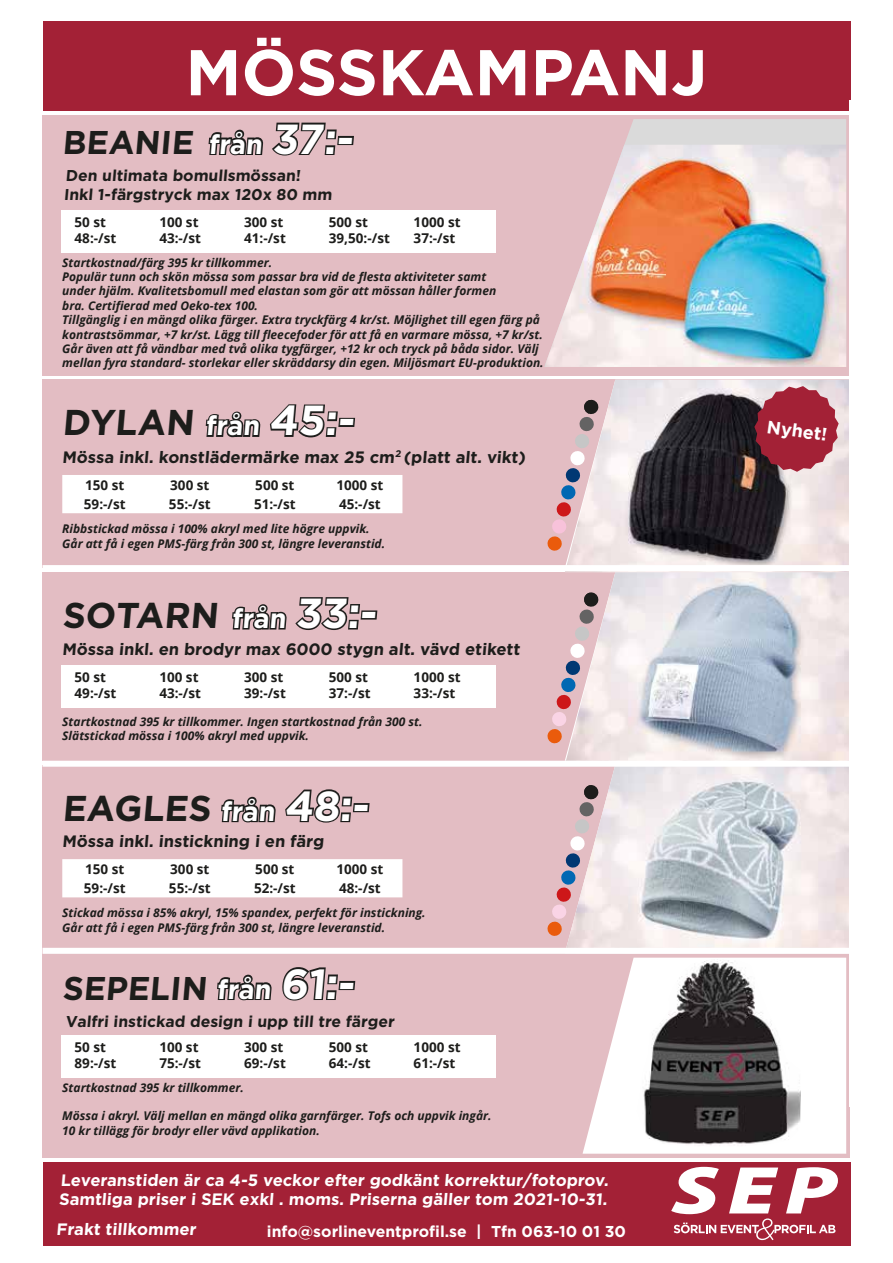
<style>
.page{position:relative;width:893px;height:1263px;background:#fff}
.page>*{position:absolute;margin:0;border:0;box-sizing:border-box;transform-origin:0 0}
.t1{font:700 64.5px "Gotham";color:#fff}
.t2{font:700 42px "Gotham";color:#fff}
.t3{font:700 35.85px "Gotham";color:#1d1d1b}
.t4{font:700 32.85px "Gotham";color:#1d1d1b}
.t5{font:700 18px "Gotham";color:#fff}
.t6{font:700 16.5px/19.8px "Gotham";color:#fff}
.t7{font:700 16.5px "Gotham";color:#1d1d1b}
.t8{font:700 15.75px/18.9px "Gotham";color:#1d1d1b}
.t9{font:700 15.75px "Gotham";color:#fff}
.t10{font:700 13.5px "Open Sans";color:#1d1d1b}
.t11{font:italic 700 12px/14.4px "Open Sans";color:#1d1d1b}
.s1{font-size:27px;color:#fff}
.s2{font-size:42px;color:#fff}
</style>
<div class="page">
<div style="left:43px;top:21px;width:807px;height:90px;background:#a32136"></div>
<div style="left:43px;top:1162px;width:807px;height:84px;background:#a32136"></div>
<svg style="left:671px;top:1167px;width:167px;height:73px"></svg>
<div style="left:43px;top:953px;width:807px;height:205px;background:#e3bdc3"></div>
<svg style="left:583px;top:958px;width:263px;height:196px;fill:#fff"></svg>
<div style="left:43px;top:115px;width:807px;height:260px;background:#e3bdc3"></div>
<svg style="left:544px;top:119px;width:302px;height:248px;fill:#dadada"></svg>
<svg style="left:208px;top:122px;width:146px;height:34px"></svg>
<img style="left:546px;top:145px;width:300px;height:222px">
<img style="left:637px;top:959px;width:163px;height:187px">
<div style="left:62px;top:210px;width:434px;height:42px;background:#fff"></div>
<div style="left:43px;top:765px;width:807px;height:188px;background:#e3bdc3"></div>
<div style="left:43px;top:572px;width:807px;height:189px;background:#e3bdc3"></div>
<div style="left:43px;top:380px;width:807px;height:188px;background:#e3bdc3"></div>
<svg style="left:205px;top:404px;width:151px;height:34px"></svg>
<svg style="left:232px;top:597px;width:146px;height:33px"></svg>
<svg style="left:221px;top:789px;width:149px;height:34px"></svg>
<svg style="left:547px;top:486px;width:18px;height:65px"></svg>
<svg style="left:547px;top:679px;width:18px;height:65px"></svg>
<svg style="left:547px;top:871px;width:18px;height:65px"></svg>
<div style="left:62px;top:859px;width:340px;height:38px;background:#fff"></div>
<div style="left:62px;top:475px;width:340px;height:38px;background:#fff"></div>
<img style="left:565px;top:380px;width:285px;height:192px">
<img style="left:565px;top:572px;width:285px;height:376px">
<svg style="left:754px;top:386px;width:85px;height:86px;background:#a84756"></svg>
<div style="left:43px;top:565px;width:822px;height:6px;background:#fff"></div>
<div style="left:43px;top:761px;width:822px;height:6px;background:#fff"></div>
<div style="left:43px;top:948px;width:822px;height:6px;background:#fff"></div>
<div style="left:62px;top:665px;width:434px;height:42px;background:#fff"></div>
<div style="left:62px;top:1035px;width:434px;height:42px;background:#fff"></div>
<svg style="left:217px;top:967px;width:139px;height:34px"></svg>
<h1 class="t1" style="left:185px;top:30px;width:523px">MÖSSKAMPANJ</h1>
<h3 class="t4" style="left:62px;top:120px;width:297px">BEANIE <span class="s1">från</span> <span class="s2">37:-</span></h3>
<h3 class="t8" style="left:64px;top:166px;width:271px">Den ultimata bomullsmössan!<br>Inkl 1-färgstryck max 120x 80 mm</h3>
<p class="t10" style="left:75px;top:213px;width:33px">50 st</p>
<p class="t10" style="left:159px;top:213px;width:41px">100 st</p>
<p class="t10" style="left:244px;top:213px;width:41px">300 st</p>
<p class="t10" style="left:329px;top:213px;width:41px">500 st</p>
<p class="t10" style="left:414px;top:213px;width:48px">1000 st</p>
<p class="t10" style="left:75px;top:229px;width:43px">48:-/st</p>
<p class="t10" style="left:159px;top:229px;width:43px">43:-/st</p>
<p class="t10" style="left:244px;top:229px;width:43px">41:-/st</p>
<p class="t10" style="left:329px;top:229px;width:63px">39,50:-/st</p>
<p class="t10" style="left:414px;top:229px;width:43px">37:-/st</p>
<p class="t11" style="left:62px;top:255px;width:483px">Startkostnad/färg 395 kr tillkommer.<br>Populär tunn och skön mössa som passar bra vid de flesta aktiviteter samt<br>under hjälm. Kvalitetsbomull med elastan som gör att mössan håller formen<br>bra. Certifierad med Oeko-tex 100.<br>Tillgänglig i en mängd olika färger. Extra tryckfärg 4 kr/st. Möjlighet till egen färg på kontrastsömmar, +7 kr/st. Lägg till fleecefoder för att få en varmare mössa, +7 kr/st.<br>Går även att få vändbar med två olika tygfärger, +12 kr och tryck på båda sidor. Välj mellan fyra standard- storlekar eller skräddarsy din egen. Miljösmart EU-produktion.</p>
<h3 class="t3" style="left:62px;top:399px;width:298px">DYLAN <span class="s1">från</span> <span class="s2">45:-</span></h3>
<h3 class="t7" style="left:62px;top:446px;width:466px">Mössa inkl. konstlädermärke max 25 cm<sup>2</sup> (platt alt. vikt)</h3>
<p class="t10" style="left:85px;top:475px;width:41px">150 st</p>
<p class="t10" style="left:170px;top:475px;width:41px">300 st</p>
<p class="t10" style="left:255px;top:475px;width:41px">500 st</p>
<p class="t10" style="left:336px;top:475px;width:48px">1000 st</p>
<p class="t10" style="left:84px;top:494px;width:43px">59:-/st</p>
<p class="t10" style="left:169px;top:494px;width:43px">55:-/st</p>
<p class="t10" style="left:254px;top:494px;width:43px">51:-/st</p>
<p class="t10" style="left:339px;top:494px;width:43px">45:-/st</p>
<p class="t11" style="left:62px;top:521px;width:324px;line-height:15px">Ribbstickad mössa i 100% akryl med lite högre uppvik.<br>Går att få i egen PMS-färg från 300 st, längre leveranstid.</p>
<h3 class="t3" style="left:62px;top:591px;width:320px">SOTARN <span class="s1">från</span> <span class="s2">33:-</span></h3>
<h3 class="t7" style="left:62px;top:638px;width:461px">Mössa inkl. en brodyr max 6000 stygn alt. vävd etikett</h3>
<p class="t10" style="left:75px;top:667px;width:33px">50 st</p>
<p class="t10" style="left:159px;top:667px;width:41px">100 st</p>
<p class="t10" style="left:244px;top:667px;width:41px">300 st</p>
<p class="t10" style="left:329px;top:667px;width:41px">500 st</p>
<p class="t10" style="left:414px;top:667px;width:48px">1000 st</p>
<p class="t10" style="left:75px;top:684px;width:43px">49:-/st</p>
<p class="t10" style="left:159px;top:684px;width:43px">43:-/st</p>
<p class="t10" style="left:244px;top:684px;width:43px">39:-/st</p>
<p class="t10" style="left:329px;top:684px;width:43px">37:-/st</p>
<p class="t10" style="left:414px;top:684px;width:43px">33:-/st</p>
<p class="t11" style="left:62px;top:714px;width:362px">Startkostnad 395 kr tillkommer. Ingen startkostnad från 300 st.<br>Slätstickad mössa i 100% akryl med uppvik.</p>
<h3 class="t3" style="left:62px;top:784px;width:313px">EAGLES <span class="s1">från</span> <span class="s2">48:-</span></h3>
<h3 class="t7" style="left:62px;top:830px;width:265px">Mössa inkl. instickning i en färg</h3>
<p class="t10" style="left:85px;top:859px;width:41px">150 st</p>
<p class="t10" style="left:170px;top:859px;width:41px">300 st</p>
<p class="t10" style="left:255px;top:859px;width:41px">500 st</p>
<p class="t10" style="left:336px;top:859px;width:48px">1000 st</p>
<p class="t10" style="left:84px;top:878px;width:43px">59:-/st</p>
<p class="t10" style="left:169px;top:878px;width:43px">55:-/st</p>
<p class="t10" style="left:254px;top:878px;width:43px">52:-/st</p>
<p class="t10" style="left:339px;top:878px;width:43px">48:-/st</p>
<p class="t11" style="left:62px;top:905px;width:365px;line-height:15px">Stickad mössa i 85% akryl, 15% spandex, perfekt för instickning.<br>Går att få i egen PMS-färg från 300 st, längre leveranstid.</p>
<h2 class="t2" style="left:280px;top:956px;width:80px">61:-</h2>
<h3 class="t4" style="left:62px;top:966px;width:213px">SEPELIN <span class="s1">från</span></h3>
<h3 class="t8" style="left:66px;top:1012px;width:332px">Valfri instickad design i upp till tre färger</h3>
<p class="t10" style="left:75px;top:1037px;width:33px">50 st</p>
<p class="t10" style="left:159px;top:1037px;width:41px">100 st</p>
<p class="t10" style="left:244px;top:1037px;width:41px">300 st</p>
<p class="t10" style="left:329px;top:1037px;width:41px">500 st</p>
<p class="t10" style="left:414px;top:1037px;width:48px">1000 st</p>
<p class="t10" style="left:75px;top:1054px;width:43px">89:-/st</p>
<p class="t10" style="left:159px;top:1054px;width:43px">75:-/st</p>
<p class="t10" style="left:244px;top:1054px;width:43px">69:-/st</p>
<p class="t10" style="left:329px;top:1054px;width:43px">64:-/st</p>
<p class="t10" style="left:414px;top:1054px;width:43px">61:-/st</p>
<p class="t11" style="left:62px;top:1080px;width:183px">Startkostnad 395 kr tillkommer.</p>
<p class="t11" style="left:62px;top:1108px;width:431px">Mössa i akryl. Välj mellan en mängd olika garnfärger. Tofs och uppvik ingår.<br>10 kr tillägg för brodyr eller vävd applikation.</p>
<h3 class="t6" style="left:59px;top:1170px;width:553px">Leveranstiden är ca 4-5 veckor efter godkänt korrektur/fotoprov.<br>Samtliga priser i SEK exkl . moms. Priserna gäller tom 2021-10-31.</h3>
<h3 class="t6" style="left:56px;top:1219px;width:143px">Frakt tillkommer</h3>
<h3 class="t9" style="left:267px;top:1220px;width:361px">info@sorlineventprofil.se | Tfn 063-10 01 30</h3>
<h3 class="t5" style="left:769px;top:414px;width:62px;rotate:8deg">Nyhet!</h3>
</div>
